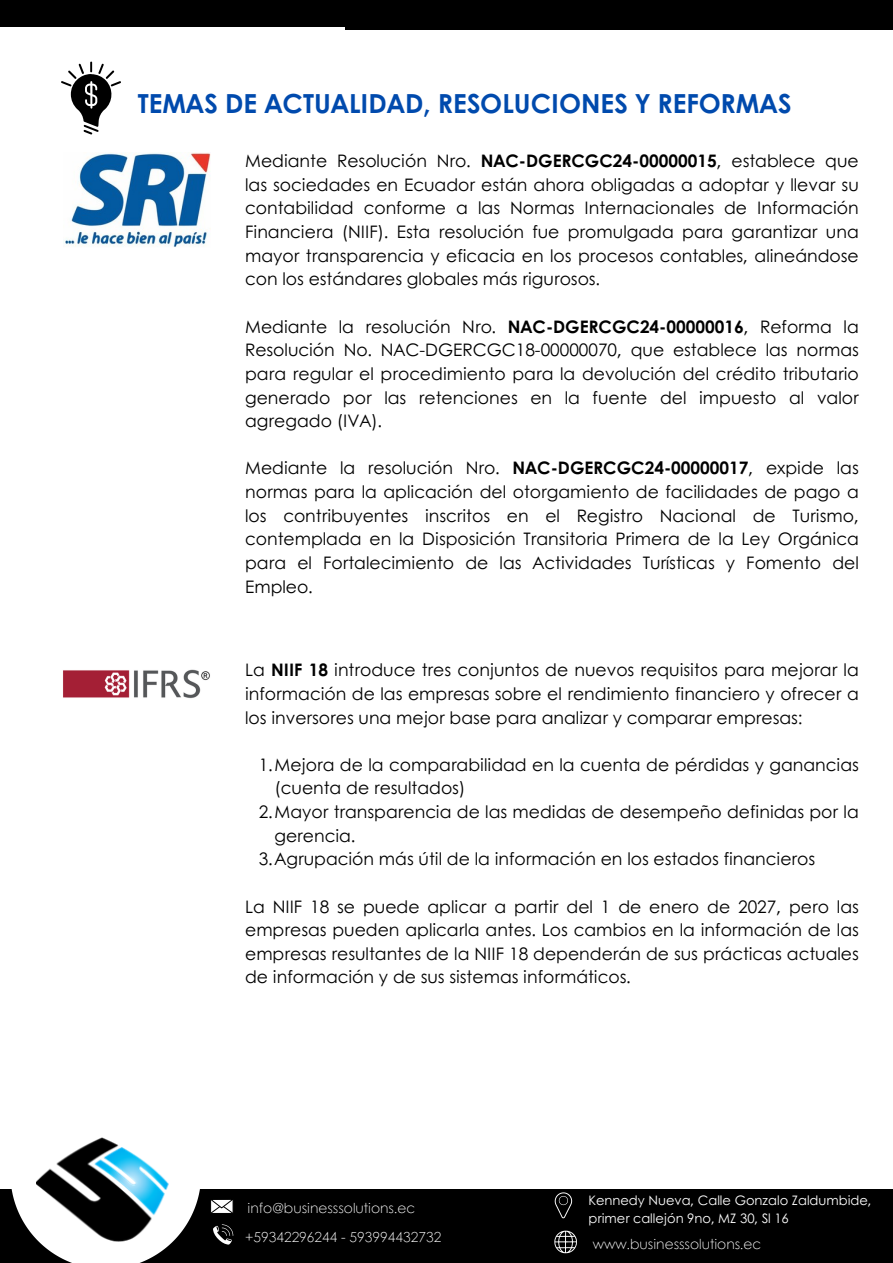
<style>
.page{position:relative;width:893px;height:1263px;background:#fff}
.page>*{position:absolute;margin:0;border:0;box-sizing:border-box;transform-origin:0 0}
.t1{font:700 26.25px "Century Gothic";color:#004aad}
.t2{font:17.25px/23.6px "Century Gothic";color:#000;text-align:justify}
.t3{font:300 13.8px "Century Gothic";color:#fff}
.t4{font:13.05px/18px "Century Gothic";color:#fff}
.s1{font-weight:700}
</style>
<div class="page">
<div style="left:0;top:1189px;width:893px;height:74px;background:#000"></div>
<svg style="left:11px;top:1189px;width:189px;height:74px"></svg>
<img style="left:36px;top:1137px;width:139px;height:108px">
<div style="left:345px;top:8px;width:548px;height:22px;background:#000"></div>
<svg style="left:61px;top:62px;width:60px;height:73px"></svg>
<img style="left:63px;top:669px;width:147px;height:30px">
<img style="left:63px;top:153px;width:147px;height:94px">
<svg style="left:211px;top:1199px;width:22px;height:14px"></svg>
<svg style="left:213px;top:1224px;width:20px;height:20px"></svg>
<svg style="left:555px;top:1192px;width:17px;height:26px"></svg>
<svg style="left:554px;top:1231px;width:23px;height:22px"></svg>
<div style="left:0;top:0;width:893px;height:26px;background:#000"></div>
<p class="t1" style="left:138px;top:83px;width:655px">TEMAS DE ACTUALIDAD, RESOLUCIONES Y REFORMAS</p>
<p class="t2" style="left:245px;top:148px;width:615px">Mediante Resolución Nro. <span class="s1">NAC-DGERCGC24-00000015</span>, establece que las sociedades en Ecuador están ahora obligadas a adoptar y llevar su contabilidad conforme a las Normas Internacionales de Información Financiera (NIIF). Esta resolución fue promulgada para garantizar una mayor transparencia y eficacia en los procesos contables, alineándose con los estándares globales más rigurosos.</p>
<h2 class="t2" style="left:245px;top:314px;width:615px">Mediante la resolución Nro. <span class="s1">NAC-DGERCGC24-00000016</span>, Reforma la Resolución No. NAC-DGERCGC18-00000070, que establece las normas para regular el procedimiento para la devolución del crédito tributario generado por las retenciones en la fuente del impuesto al valor agregado (IVA).</h2>
<p class="t2" style="left:245px;top:455px;width:615px">Mediante la resolución Nro. <span class="s1">NAC-DGERCGC24-00000017</span>, expide las normas para la aplicación del otorgamiento de facilidades de pago a los contribuyentes inscritos en el Registro Nacional de Turismo, contemplada en la Disposición Transitoria Primera de la Ley Orgánica para el Fortalecimiento de las Actividades Turísticas y Fomento del Empleo.</p>
<h2 class="t2" style="left:245px;top:657px;width:615px">La <span class="s1">NIIF 18</span> introduce tres conjuntos de nuevos requisitos para mejorar la información de las empresas sobre el rendimiento financiero y ofrecer a los inversores una mejor base para analizar y comparar empresas:</h2>
<h2 class="t2" style="left:274px;top:752px;width:586px;text-indent:-16px">1.Mejora de la comparabilidad en la cuenta de pérdidas y ganancias (cuenta de resultados)</h2>
<h2 class="t2" style="left:274px;top:799px;width:586px;text-indent:-16px">2.Mayor transparencia de las medidas de desempeño definidas por la gerencia.</h2>
<p class="t2" style="left:259px;top:846px;width:558px">3.Agrupación más útil de la información en los estados financieros</p>
<h2 class="t2" style="left:245px;top:894px;width:615px">La NIIF 18 se puede aplicar a partir del 1 de enero de 2027, pero las empresas pueden aplicarla antes. Los cambios en la información de las empresas resultantes de la NIIF 18 dependerán de sus prácticas actuales de información y de sus sistemas informáticos.</h2>
<p class="t3" style="left:247px;top:1197px;width:169px">info@businesssolutions.ec</p>
<p class="t3" style="left:245px;top:1226px;width:198px">+59342296244 - 593994432732</p>
<p class="t4" style="left:588px;top:1191px;width:284px">Kennedy Nueva, Calle Gonzalo Zaldumbide, primer callejón 9no, MZ 30, Sl 16</p>
<p class="t3" style="left:593px;top:1233px;width:170px">www.businesssolutions.ec</p>
</div>
